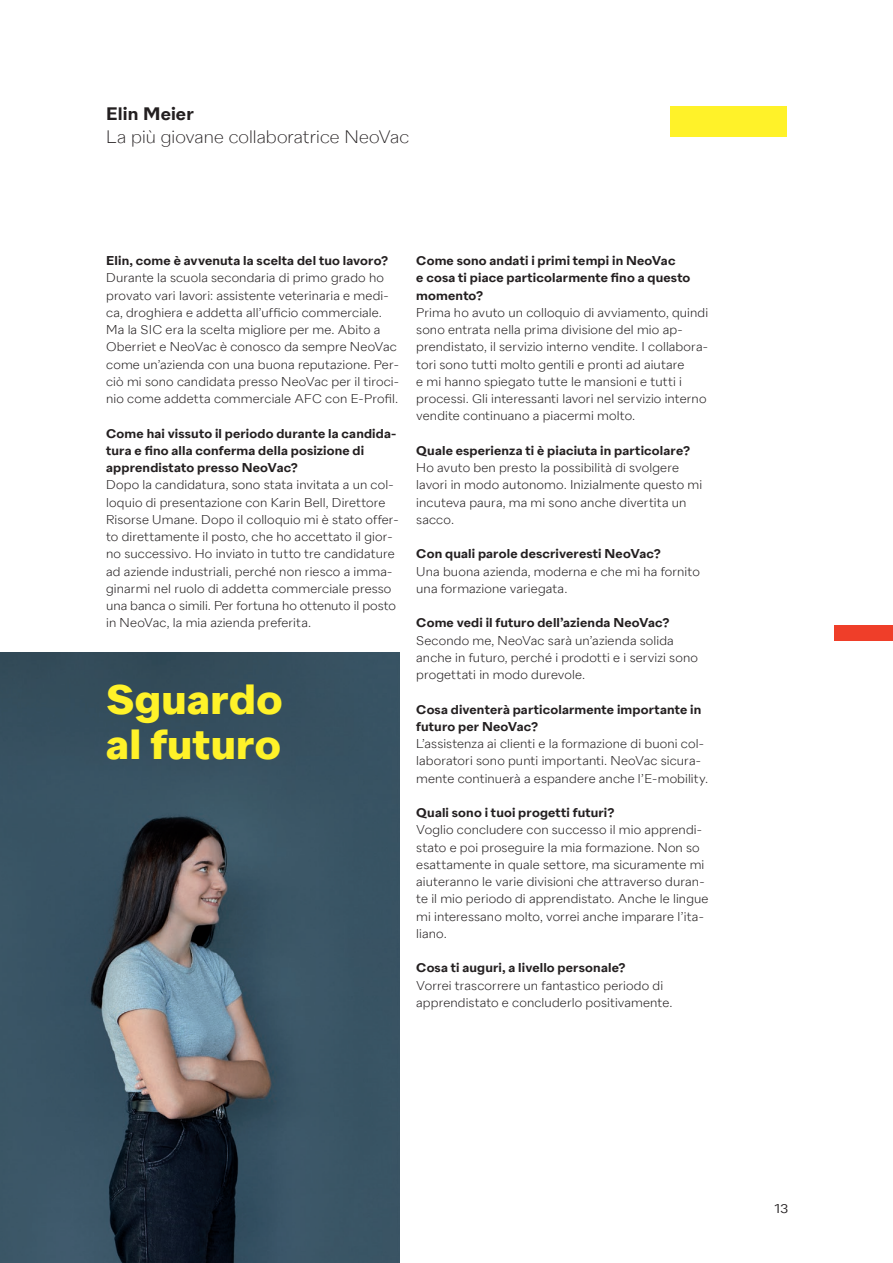
<style>
.page{position:relative;width:893px;height:1263px;background:#fff}
.page>*{position:absolute;margin:0;border:0;box-sizing:border-box;transform-origin:0 0}
.t1{font:700 42px/45px "Neo Vac Sans";letter-spacing:.01em;color:#fff229}
.t2{font:200 18px "Neo Vac Sans";color:#231f20}
.t3{font:600 18px "Neo Vac Sans";letter-spacing:.005em;color:#231f20}
.t4{font:300 12.75px/17.2px "Neo Vac Sans";letter-spacing:.01em;color:#231f20}
.t5{font:600 12.75px/17.2px "Neo Vac Sans";letter-spacing:.01em;color:#231f20}
.t6{font:12.75px "Neo Vac Sans";color:#231f20}
</style>
<div class="page">
<img style="left:0;top:652px;width:399px;height:611px">
<div style="left:670px;top:106px;width:117px;height:31px;background:#fff229"></div>
<div style="left:834px;top:625px;width:59px;height:15px;background:#ef3e29"></div>
<h2 class="t3" style="left:106px;top:103px;width:89px">Elin Meier</h2>
<h2 class="t2" style="left:106px;top:126px;width:305px">La più giovane collaboratrice NeoVac</h2>
<p class="t5" style="left:106px;top:252px;width:283px">Elin, come è avvenuta la scelta del tuo lavoro?</p>
<p class="t4" style="left:106px;top:269px;width:294px">Durante la scuola secondaria di primo grado ho provato vari lavori: assistente veterinaria e medi&shy;ca, droghiera e addetta all’ufficio commerciale.<br>Ma la SIC era la scelta migliore per me. Abito a Oberriet e NeoVac è conosco da sempre NeoVac come un’azienda con una buona reputazione. Per&shy;ciò mi sono candidata presso NeoVac per il tiroci&shy;nio come addetta commerciale AFC con E-Profil.</p>
<p class="t5" style="left:106px;top:425px;width:292px">Come hai vissuto il periodo durante la candida&shy;tura e fino alla conferma della posizione di apprendistato presso NeoVac?</p>
<p class="t4" style="left:106px;top:476px;width:294px">Dopo la candidatura, sono stata invitata a un col&shy;loquio di presentazione con Karin Bell, Direttore Risorse Umane. Dopo il colloquio mi è stato offer&shy;to direttamente il posto, che ho accettato il gior&shy;no successivo. Ho inviato in tutto tre candidature ad aziende industriali, perché non riesco a imma&shy;ginarmi nel ruolo di addetta commerciale presso una banca o simili. Per fortuna ho ottenuto il posto in NeoVac, la mia azienda preferita.</p>
<h1 class="t1" style="left:106px;top:678px;width:178px">Sguardo al futuro</h1>
<p class="t5" style="left:416px;top:252px;width:276px">Come sono andati i primi tempi in NeoVac<br>e cosa ti piace particolarmente fino a questo momento?</p>
<p class="t4" style="left:416px;top:304px;width:293px">Prima ho avuto un colloquio di avviamento, quindi sono entrata nella prima divisione del mio ap&shy;prendistato, il servizio interno vendite. I collabora&shy;tori sono tutti molto gentili e pronti ad aiutare<br>e mi hanno spiegato tutte le mansioni e tutti i processi. Gli interessanti lavori nel servizio interno vendite continuano a piacermi molto.</p>
<p class="t5" style="left:416px;top:442px;width:275px">Quale esperienza ti è piaciuta in particolare?</p>
<p class="t4" style="left:416px;top:459px;width:287px">Ho avuto ben presto la possibilità di svolgere lavori in modo autonomo. Inizialmente questo mi incuteva paura, ma mi sono anche divertita un sacco.</p>
<p class="t5" style="left:416px;top:546px;width:246px">Con quali parole descriveresti NeoVac?</p>
<p class="t4" style="left:416px;top:563px;width:285px">Una buona azienda, moderna e che mi ha fornito una formazione variegata.</p>
<p class="t5" style="left:416px;top:615px;width:255px">Come vedi il futuro dell’azienda NeoVac?</p>
<p class="t4" style="left:416px;top:632px;width:283px">Secondo me, NeoVac sarà un’azienda solida anche in futuro, perché i prodotti e i servizi sono progettati in modo durevole.</p>
<p class="t5" style="left:416px;top:701px;width:287px">Cosa diventerà particolarmente importante in futuro per NeoVac?</p>
<p class="t4" style="left:416px;top:735px;width:294px">L’assistenza ai clienti e la formazione di buoni col&shy;laboratori sono punti importanti. NeoVac sicura&shy;mente continuerà a espandere anche l’E-mobility.</p>
<p class="t5" style="left:416px;top:804px;width:200px">Quali sono i tuoi progetti futuri?</p>
<p class="t4" style="left:416px;top:821px;width:294px">Voglio concludere con successo il mio apprendi&shy;stato e poi proseguire la mia formazione. Non so esattamente in quale settore, ma sicuramente mi aiuteranno le varie divisioni che attraverso duran&shy;te il mio periodo di apprendistato. Anche le lingue mi interessano molto, vorrei anche imparare l’ita&shy;liano.</p>
<p class="t5" style="left:416px;top:960px;width:211px">Cosa ti auguri, a livello personale?</p>
<p class="t4" style="left:416px;top:977px;width:258px">Vorrei trascorrere un fantastico periodo di apprendistato e concluderlo positivamente.</p>
<p class="t6" style="left:775px;top:1201px;width:15px">13</p>
</div>
